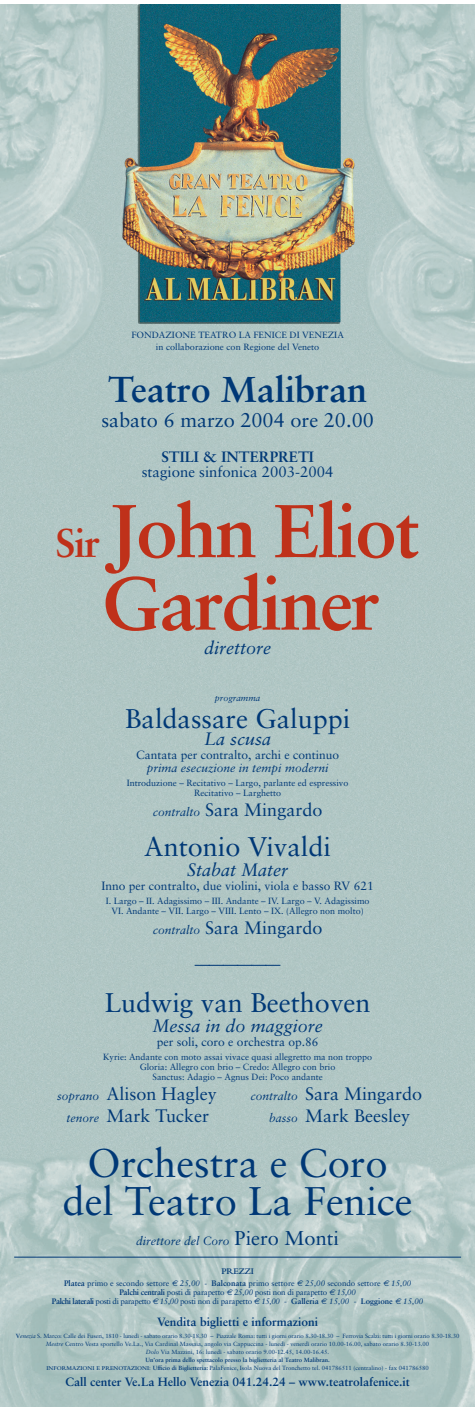
<style>
.page{position:relative;width:475px;height:1407px;background:#fff}
.page>*{position:absolute;margin:0;border:0;box-sizing:border-box;transform-origin:0 0}
.t1{font:700 75px/72.5px "Sabon";letter-spacing:-.03em;color:#bf311a;text-align:center}
.t2{font:40px/37.5px "Sabon";color:#003876;text-align:center}
.t3{font:700 36px "Sabon";color:#003876}
.t4{font:27px "Sabon";color:#003876}
.t5{font:20px "Sabon";color:#003876}
.t6{font:18px "Sabon";color:#003876}
.t7{font:italic 18px "Sabon";color:#003876}
.t8{font:15px "Sabon";color:#003876}
.t9{font:700 15px "Sabon";color:#003876}
.t10{font:12px "Sabon";color:#003876}
.t11{font:700 12px "Sabon";color:#003876}
.t12{font:italic 12px "Sabon";color:#003876}
.t13{font:9px/10px "Sabon";color:#003876;text-align:center}
.t14{font:italic 9px "Sabon";color:#003876}
.t15{font:600 9px "Bembo";color:#003876}
.t16{font:8px/9px "Sabon";letter-spacing:-.03em;color:#003876;text-align:center}
.t17{font:6px/8px "Sabon";color:#003876;text-align:center}
.s1{font-size:40px}
.s2{font-style:italic;font-size:12px}
.s3{font-style:normal;font-size:20px}
.s4{font-weight:700}
.s5{font-family:"Euro Sans";font-style:italic}
.s6{font-style:italic}
.s7{font-family:"Bembo";font-weight:600}
</style>
<div class="page">
<img style="left:0;top:4px;width:474px;height:1403px">
<hr style="left:14px;top:1257px;width:447px;height:1px;background:#003876">
<h3 class="t13" style="left:131px;top:330px;width:214px;line-height:11.8px">FONDAZIONE TEATRO LA FENICE DI VENEZIA in collaborazione con Regione del Veneto</h3>
<h3 class="t3" style="left:108px;top:374px;width:260px">Teatro Malibran</h3>
<h3 class="t5" style="left:101px;top:412px;width:274px">sabato 6 marzo 2004 ore 20.00</h3>
<h3 class="t9" style="left:161px;top:450px;width:154px">STILI &amp; INTERPRETI</h3>
<h3 class="t8" style="left:142px;top:466px;width:193px">stagione sinfonica 2003-2004</h3>
<h1 class="t1" style="left:55px;top:501px;width:365px"><span class="s1">Sir</span> John Eliot<br>Gardiner</h1>
<h3 class="t7" style="left:204px;top:640px;width:68px">direttore</h3>
<h3 class="t14" style="left:215px;top:694px;width:47px">programma</h3>
<h3 class="t4" style="left:125px;top:707px;width:227px">Baldassare Galuppi</h3>
<h3 class="t7" style="left:204px;top:732px;width:69px">La scusa</h3>
<h3 class="t10" style="left:136px;top:750px;width:204px">Cantata per contralto, archi e continuo</h3>
<h3 class="t12" style="left:147px;top:763px;width:183px">prima esecuzione in tempi moderni</h3>
<h3 class="t13" style="left:127px;top:779px;width:223px">Introduzione – Recitativo – Largo, parlante ed espressivo<br>Recitativo – Larghetto</h3>
<h3 class="t6" style="left:153px;top:803px;width:171px"><span class="s2">contralto</span> Sara Mingardo</h3>
<h3 class="t4" style="left:144px;top:836px;width:188px">Antonio Vivaldi</h3>
<h3 class="t7" style="left:187px;top:863px;width:102px">Stabat Mater</h3>
<h3 class="t10" style="left:101px;top:881px;width:273px">Inno per contralto, due violini, viola e basso RV 621</h3>
<h3 class="t13" style="left:106px;top:897px;width:265px">I. Largo – II. Adagissimo – III. Andante – IV. Largo – V. Adagissimo<br>VI. Andante – VII. Largo – VIII. Lento – IX. (Allegro non molto)</h3>
<h3 class="t6" style="left:153px;top:921px;width:171px"><span class="s2">contralto</span> Sara Mingardo</h3>
<h3 class="t8" style="left:194px;top:958px;width:87px">——————</h3>
<h3 class="t4" style="left:105px;top:991px;width:267px">Ludwig van Beethoven</h3>
<h3 class="t7" style="left:152px;top:1018px;width:171px">Messa in do maggiore</h3>
<h3 class="t10" style="left:157px;top:1037px;width:163px">per soli, coro e orchestra op.86</h3>
<h3 class="t13" style="left:103px;top:1052px;width:270px">Kyrie: Andante con moto assai vivace quasi allegretto ma non troppo<br>Gloria: Allegro con brio – Credo: Allegro con brio<br>Sanctus: Adagio – Agnus Dei: Poco andante</h3>
<h3 class="t6" style="left:57px;top:1086px;width:161px"><span class="s2">soprano</span> Alison Hagley</h3>
<h3 class="t6" style="left:250px;top:1086px;width:173px"><span class="s2">contralto</span> Sara Mingardo</h3>
<h3 class="t6" style="left:67px;top:1109px;width:144px"><span class="s2">tenore</span> Mark Tucker</h3>
<h3 class="t6" style="left:269px;top:1109px;width:142px"><span class="s2">basso</span> Mark Beesley</h3>
<h2 class="t2" style="left:62px;top:1148px;width:351px">Orchestra e Coro del Teatro La Fenice</h2>
<h3 class="t12" style="left:136px;top:1236px;width:204px">direttore del Coro <span class="s3">Piero Monti</span></h3>
<h3 class="t15" style="left:221px;top:1268px;width:34px">PREZZI</h3>
<p class="t16" style="left:52px;top:1279px;width:372px"><span class="s4">Platea</span> primo e secondo settore <span class="s5">€</span> <span class="s6">25,00 -</span> <span class="s4">Balconata</span> primo settore <span class="s5">€</span> <span class="s6">25,00</span> secondo settore <span class="s5">€</span> <span class="s6">15,00<br></span><span class="s4">Palchi centrali</span> posti di parapetto <span class="s5">€</span> <span class="s6">25,00</span> posti non di parapetto <span class="s5">€</span> <span class="s6">15,00<br></span><span class="s4">Palchi laterali</span> posti di parapetto <span class="s5">€</span> <span class="s6">15,00</span> posti non di parapetto <span class="s5">€</span> <span class="s6">15,00 -</span> <span class="s4">Galleria</span> <span class="s5">€</span> <span class="s6">15,00 -</span> <span class="s4">Loggione</span> <span class="s5">€</span> <span class="s6">15,00</span></p>
<h3 class="t11" style="left:157px;top:1317px;width:162px">Vendita biglietti e informazioni</h3>
<p class="t17" style="left:16px;top:1332px;width:444px"><span class="s4">V</span><span class="s6">enezia</span> S. Marco: Calle dei Fuseri, 1810 - lunedì - sabato orario 8.30-18.30 – Piazzale Roma: tutti i giorni orario 8.30-18.30 – Ferrovia Scalzi: tutti i giorni orario 8.30-18.30<br><span class="s6">Mestre</span> Centro Vesta sportello Ve.La., Via Cardinal Massaia, angolo via Cappuccina - lunedì - venerdì orario 10.00-16.00, sabato orario 8.30-13.00<br><span class="s6">Dolo</span> Via Mazzini, 16: lunedì - sabato orario 9.00-12.45, 14.00-16.45.<br><span class="s4">Un’ora prima dello spettacolo presso la biglietteria al Teatro Malibran.<br></span><span class="s7">INFORMAZIONI E PRENOTAZIONI:</span> <span class="s4">Ufficio di Biglietteria:</span> PalaFenice, Isola Nuova del Tronchetto tel. 041786511 (centralino) - fax 041786580</p>
<h3 class="t11" style="left:65px;top:1377px;width:345px">Call center Ve.La Hello Venezia 041.24.24 – www.teatrolafenice.it</h3>
</div>
